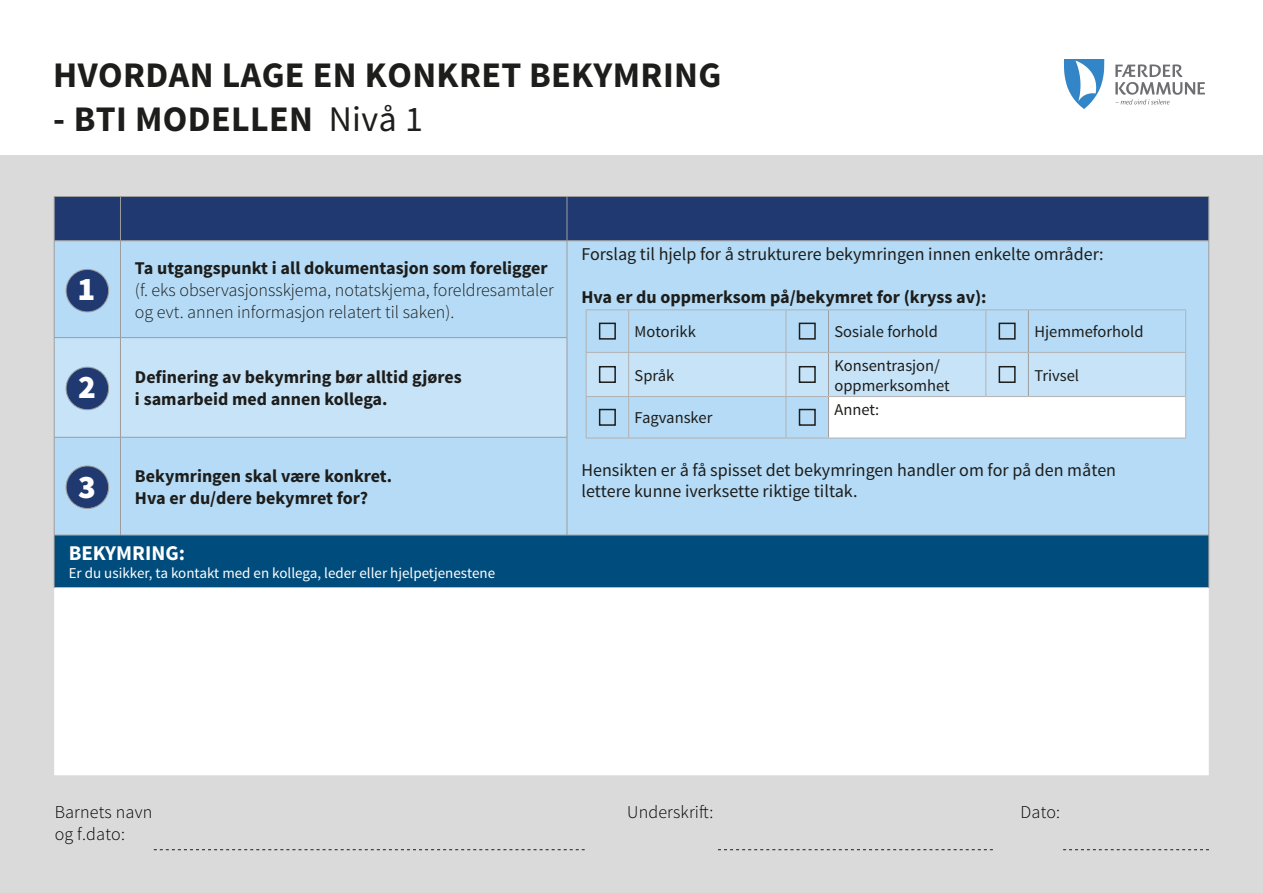
<style>
.page{position:relative;width:1263px;height:893px;background:#fff}
.page>*{position:absolute;margin:0;border:0;box-sizing:border-box;transform-origin:0 0}
.t1{font:700 36px "Source Sans Pro";letter-spacing:.01em;color:#1d1d1b}
.t2{font:900 33px "Source Sans Pro";color:#fff}
.t3{font:700 21px "Source Sans Pro";color:#fff}
.t4{font:700 18px/21.6px "Source Sans Pro";color:#1d1d1b}
.t5{font:18px/21.6px "Source Sans Pro";color:#1d1d1b}
.t6{font:300 18px/21.6px "Source Sans Pro";color:#1d1d1b}
.t7{font:300 18px "Source Sans Pro";letter-spacing:.01em;color:#000}
.t8{font:16.5px/19.8px "Source Sans Pro";color:#1d1d1b}
.t9{font:15px "Source Sans Pro";color:#fff}
.s1{font-weight:400}
</style>
<div class="page">
<div style="left:0;top:155px;width:1263px;height:738px;background:#dadada"></div>
<div style="left:55px;top:197px;width:1153px;height:44px;background:#203a71"></div>
<div style="left:55px;top:242px;width:1153px;height:293px;background:#b5dbf6"></div>
<div style="left:55px;top:338px;width:512px;height:99px;background:#c6e3f8"></div>
<div style="left:54px;top:535px;width:1155px;height:52px;background:#004c7c"></div>
<div style="left:54px;top:587px;width:1155px;height:188px;background:#fff"></div>
<hr style="left:54px;top:241px;width:1px;height:96px;background:#9d9d9d">
<hr style="left:120px;top:241px;width:1px;height:96px;background:#9d9d9d">
<hr style="left:54px;top:337px;width:66px;height:1px;background:#9d9d9d">
<hr style="left:54px;top:338px;width:1px;height:99px;background:#9d9d9d">
<hr style="left:120px;top:337px;width:447px;height:1px;background:#9d9d9d">
<hr style="left:120px;top:338px;width:1px;height:99px;background:#9d9d9d">
<hr style="left:54px;top:437px;width:66px;height:1px;background:#9d9d9d">
<hr style="left:54px;top:437px;width:1px;height:98px;background:#9d9d9d">
<hr style="left:120px;top:437px;width:447px;height:1px;background:#9d9d9d">
<hr style="left:120px;top:437px;width:1px;height:98px;background:#9d9d9d">
<hr style="left:54px;top:535px;width:66px;height:1px;background:#9d9d9d">
<hr style="left:54px;top:535px;width:1px;height:52px;background:#9d9d9d">
<hr style="left:120px;top:535px;width:447px;height:1px;background:#9d9d9d">
<hr style="left:567px;top:241px;width:1px;height:96px;background:#9d9d9d">
<hr style="left:567px;top:338px;width:1px;height:99px;background:#9d9d9d">
<hr style="left:567px;top:437px;width:1px;height:98px;background:#9d9d9d">
<hr style="left:567px;top:535px;width:642px;height:1px;background:#9d9d9d">
<hr style="left:1208px;top:241px;width:1px;height:97px;background:#9d9d9d">
<hr style="left:1208px;top:338px;width:1px;height:99px;background:#9d9d9d">
<hr style="left:1208px;top:437px;width:1px;height:98px;background:#9d9d9d">
<hr style="left:1208px;top:535px;width:1px;height:52px;background:#9d9d9d">
<hr style="left:54px;top:196px;width:66px;height:1px;background:#9d9d9d">
<hr style="left:54px;top:197px;width:1px;height:44px;background:#9d9d9d">
<hr style="left:120px;top:196px;width:447px;height:1px;background:#9d9d9d">
<hr style="left:120px;top:197px;width:1px;height:44px;background:#9d9d9d">
<hr style="left:567px;top:196px;width:642px;height:1px;background:#9d9d9d">
<hr style="left:567px;top:197px;width:1px;height:44px;background:#9d9d9d">
<hr style="left:1208px;top:197px;width:1px;height:44px;background:#9d9d9d">
<hr style="left:54px;top:241px;width:66px;height:1px;background:#9d9d9d">
<hr style="left:120px;top:241px;width:447px;height:1px;background:#9d9d9d">
<hr style="left:567px;top:241px;width:642px;height:1px;background:#9d9d9d">
<div style="left:587px;top:310px;width:598px;height:128px;background:#b5dbf6"></div>
<div style="left:587px;top:353px;width:598px;height:43px;background:#c6e3f8"></div>
<div style="left:828px;top:397px;width:358px;height:41px;background:#fff"></div>
<hr style="left:828px;top:310px;width:1px;height:42px;background:#9d9d9d">
<hr style="left:1028px;top:310px;width:1px;height:42px;background:#9d9d9d">
<hr style="left:828px;top:353px;width:1px;height:43px;background:#9d9d9d">
<hr style="left:1028px;top:353px;width:1px;height:43px;background:#9d9d9d">
<hr style="left:828px;top:397px;width:1px;height:41px;background:#9d9d9d">
<hr style="left:586px;top:309px;width:43px;height:1px;background:#b2b2b2">
<hr style="left:586px;top:310px;width:1px;height:42px;background:#b2b2b2">
<hr style="left:629px;top:309px;width:157px;height:1px;background:#b2b2b2">
<hr style="left:628px;top:310px;width:1px;height:42px;background:#b2b2b2">
<hr style="left:786px;top:309px;width:42px;height:1px;background:#b2b2b2">
<hr style="left:786px;top:310px;width:1px;height:42px;background:#b2b2b2">
<hr style="left:828px;top:309px;width:158px;height:1px;background:#b2b2b2">
<hr style="left:986px;top:309px;width:42px;height:1px;background:#b2b2b2">
<hr style="left:985px;top:310px;width:1px;height:42px;background:#b2b2b2">
<hr style="left:1028px;top:309px;width:158px;height:1px;background:#b2b2b2">
<hr style="left:1185px;top:310px;width:1px;height:42px;background:#b2b2b2">
<hr style="left:586px;top:352px;width:43px;height:1px;background:#b2b2b2">
<hr style="left:586px;top:353px;width:1px;height:43px;background:#b2b2b2">
<hr style="left:628px;top:353px;width:1px;height:43px;background:#b2b2b2">
<hr style="left:786px;top:353px;width:1px;height:43px;background:#b2b2b2">
<hr style="left:985px;top:353px;width:1px;height:43px;background:#b2b2b2">
<hr style="left:1185px;top:352px;width:1px;height:45px;background:#b2b2b2">
<hr style="left:586px;top:396px;width:43px;height:1px;background:#b2b2b2">
<hr style="left:586px;top:397px;width:1px;height:41px;background:#b2b2b2">
<hr style="left:628px;top:397px;width:1px;height:41px;background:#b2b2b2">
<hr style="left:786px;top:397px;width:1px;height:41px;background:#b2b2b2">
<hr style="left:1185px;top:397px;width:1px;height:41px;background:#b2b2b2">
<hr style="left:586px;top:438px;width:43px;height:1px;background:#b2b2b2">
<hr style="left:629px;top:352px;width:157px;height:1px;background:#b2b2b2">
<hr style="left:786px;top:352px;width:42px;height:1px;background:#b2b2b2">
<hr style="left:828px;top:352px;width:158px;height:1px;background:#b2b2b2">
<hr style="left:986px;top:352px;width:42px;height:1px;background:#b2b2b2">
<hr style="left:1028px;top:352px;width:157px;height:1px;background:#b2b2b2">
<hr style="left:629px;top:396px;width:157px;height:1px;background:#b2b2b2">
<hr style="left:786px;top:396px;width:42px;height:1px;background:#b2b2b2">
<hr style="left:828px;top:396px;width:158px;height:1px;background:#b2b2b2">
<hr style="left:986px;top:396px;width:42px;height:1px;background:#b2b2b2">
<hr style="left:1028px;top:396px;width:157px;height:1px;background:#b2b2b2">
<hr style="left:629px;top:438px;width:157px;height:1px;background:#b2b2b2">
<hr style="left:786px;top:438px;width:42px;height:1px;background:#b2b2b2">
<hr style="left:828px;top:438px;width:158px;height:1px;background:#b2b2b2">
<hr style="left:986px;top:438px;width:42px;height:1px;background:#b2b2b2">
<hr style="left:1028px;top:438px;width:158px;height:1px;background:#b2b2b2">
<div style="left:599px;top:323px;width:17px;height:17px;border:2px solid #1d1d1b"></div>
<div style="left:799px;top:323px;width:17px;height:17px;border:2px solid #1d1d1b"></div>
<div style="left:999px;top:323px;width:17px;height:17px;border:2px solid #1d1d1b"></div>
<div style="left:599px;top:366px;width:17px;height:17px;border:2px solid #1d1d1b"></div>
<div style="left:799px;top:366px;width:17px;height:17px;border:2px solid #1d1d1b"></div>
<div style="left:999px;top:366px;width:17px;height:17px;border:2px solid #1d1d1b"></div>
<div style="left:599px;top:409px;width:17px;height:17px;border:2px solid #1d1d1b"></div>
<div style="left:799px;top:409px;width:17px;height:17px;border:2px solid #1d1d1b"></div>
<div style="left:66px;top:269px;width:43px;height:43px;background:#203a71;border-radius:50%"></div>
<div style="left:66px;top:269px;width:43px;height:43px;border:1px solid #9d9d9d;border-radius:50%"></div>
<div style="left:66px;top:367px;width:43px;height:43px;background:#203a71;border-radius:50%"></div>
<div style="left:66px;top:367px;width:43px;height:43px;border:1px solid #9d9d9d;border-radius:50%"></div>
<div style="left:66px;top:466px;width:43px;height:42px;background:#203a71;border-radius:50%"></div>
<div style="left:66px;top:466px;width:43px;height:43px;border:1px solid #9d9d9d;border-radius:50%"></div>
<svg style="left:718px;top:849px;width:275px;height:1px"></svg>
<svg style="left:154px;top:849px;width:431px;height:1px"></svg>
<svg style="left:1063px;top:849px;width:146px;height:1px"></svg>
<img style="left:1064px;top:59px;width:140px;height:50px">
<h1 class="t1" style="left:53px;top:52px;width:670px">HVORDAN LAGE EN KONKRET BEKYMRING</h1>
<h1 class="t1" style="left:53px;top:96px;width:371px">- BTI MODELLEN <span class="s1">Nivå 1</span></h1>
<h2 class="t2" style="left:77px;top:268px;width:19px">1</h2>
<h2 class="t2" style="left:78px;top:365px;width:19px">2</h2>
<p class="t4" style="left:135px;top:258px;width:414px">Ta utgangspunkt i all dokumentasjon som foreligger</p>
<p class="t6" style="left:135px;top:279px;width:420px">(f. eks observasjonsskjema, notatskjema, foreldresamtaler og evt. annen informasjon relatert til saken).</p>
<p class="t4" style="left:135px;top:367px;width:328px">Definering av bekymring bør alltid gjøres i samarbeid med annen kollega.</p>
<p class="t4" style="left:135px;top:466px;width:259px">Bekymringen skal være konkret.<br>Hva er du/dere bekymret for?</p>
<p class="t3" style="left:69px;top:540px;width:118px">BEKYMRING:</p>
<p class="t9" style="left:69px;top:564px;width:428px">Er du usikker, ta kontakt med en kollega, leder eller hjelpetjenestene</p>
<h2 class="t2" style="left:78px;top:465px;width:19px">3</h2>
<p class="t5" style="left:581px;top:244px;width:523px">Forslag til hjelp for å strukturere bekymringen innen enkelte områder:</p>
<p class="t4" style="left:581px;top:287px;width:407px">Hva er du oppmerksom på/bekymret for (kryss av):</p>
<p class="t8" style="left:635px;top:322px;width:63px">Motorikk</p>
<p class="t8" style="left:834px;top:322px;width:105px">Sosiale forhold</p>
<p class="t8" style="left:1034px;top:322px;width:111px">Hjemmeforhold</p>
<p class="t8" style="left:635px;top:366px;width:41px">Språk</p>
<p class="t8" style="left:834px;top:356px;width:117px">Konsentrasjon/ oppmerksomhet</p>
<p class="t8" style="left:1034px;top:366px;width:46px">Trivsel</p>
<p class="t8" style="left:635px;top:408px;width:79px">Fagvansker</p>
<p class="t8" style="left:834px;top:400px;width:46px">Annet:</p>
<p class="t5" style="left:581px;top:459px;width:536px">Hensikten er å få spisset det bekymringen handler om for på den måten lettere kunne iverksette riktige tiltak.</p>
<p class="t7" style="left:55px;top:801px;width:99px">Barnets navn</p>
<p class="t7" style="left:627px;top:801px;width:88px">Underskrift:</p>
<p class="t7" style="left:55px;top:823px;width:72px">og f.dato:</p>
<p class="t7" style="left:1020px;top:801px;width:41px">Dato:</p>
</div>
